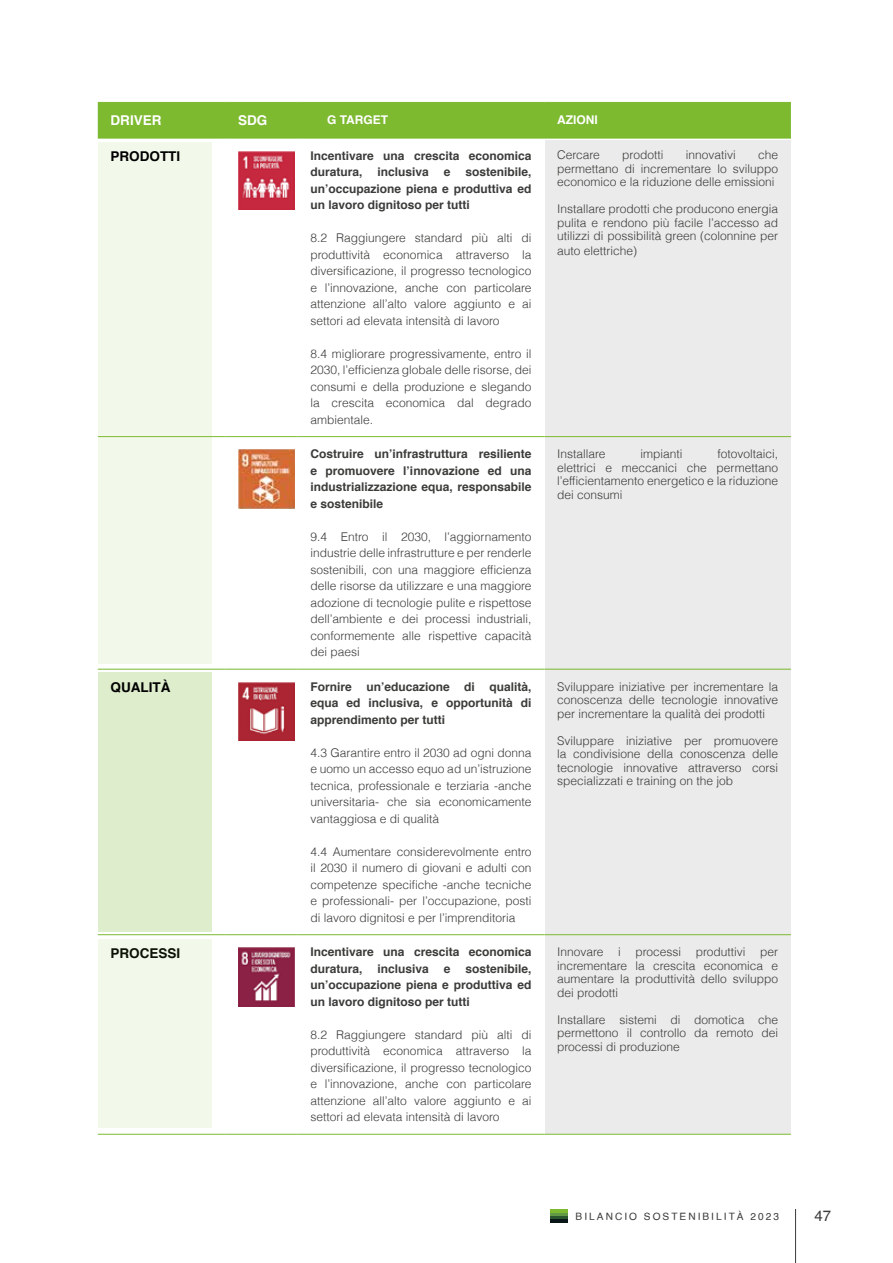
<style>
.page{position:relative;width:893px;height:1263px;background:#fff}
.page>*{position:absolute;margin:0;border:0;box-sizing:border-box;transform-origin:0 0}
.t1{font:15px "Helvetica";color:#3c3c3b}
.t2{font:700 13.5px "Helvetica";color:#000}
.t3{font:700 13.5px "Helvetica";color:#fff}
.t4{font:300 12px/16.5px "Helvetica";color:#3b3b39;text-align:justify}
.t5{font:700 12px/16.5px "Helvetica";color:#3b3b39;text-align:justify}
.t6{font:700 12px "Helvetica";color:#fff}
.t7{font:10.2px "Helvetica";letter-spacing:.2em;color:#3b3b39}
.s1{color:#7dba30}
</style>
<div class="page">
<hr style="left:551px;top:1219px;width:17px;height:3px;background:#081617">
<hr style="left:551px;top:1216px;width:17px;height:3px;background:#29562f">
<svg style="left:551px;top:1212px;width:17px;height:4px"></svg>
<hr style="left:551px;top:1209px;width:17px;height:3px;background:#7dba31">
<div style="left:98px;top:142px;width:113px;height:521px;background:#f2f8ea"></div>
<div style="left:546px;top:140px;width:245px;height:994px;background:#ebebeb"></div>
<div style="left:98px;top:672px;width:113px;height:259px;background:#deedcc"></div>
<hr style="left:795px;top:1209px;width:1px;height:54px;background:#3b3b39">
<div style="left:98px;top:103px;width:693px;height:35px;background:#7dba30"></div>
<hr style="left:98px;top:436px;width:127px;height:1px;background:#7dba31">
<hr style="left:225px;top:436px;width:73px;height:1px;background:#7dba31">
<hr style="left:298px;top:436px;width:246px;height:1px;background:#7dba31">
<hr style="left:544px;top:436px;width:247px;height:1px;background:#7dba31">
<hr style="left:98px;top:138px;width:127px;height:1px;background:#76b82a">
<hr style="left:225px;top:138px;width:73px;height:1px;background:#76b82a">
<hr style="left:298px;top:138px;width:246px;height:1px;background:#76b82a">
<hr style="left:544px;top:138px;width:247px;height:1px;background:#76b82a">
<hr style="left:98px;top:669px;width:127px;height:1px;background:#76b82a">
<hr style="left:225px;top:669px;width:73px;height:1px;background:#76b82a">
<hr style="left:298px;top:669px;width:246px;height:1px;background:#76b82a">
<hr style="left:544px;top:669px;width:247px;height:1px;background:#76b82a">
<hr style="left:98px;top:102px;width:127px;height:1px;background:#7dba31">
<hr style="left:225px;top:102px;width:73px;height:1px;background:#7dba31">
<hr style="left:298px;top:102px;width:246px;height:1px;background:#7dba31">
<hr style="left:544px;top:102px;width:247px;height:1px;background:#7dba31">
<hr style="left:98px;top:934px;width:127px;height:1px;background:#7dba31">
<hr style="left:225px;top:934px;width:73px;height:1px;background:#7dba31">
<hr style="left:298px;top:934px;width:246px;height:1px;background:#7dba31">
<hr style="left:544px;top:934px;width:247px;height:1px;background:#7dba31">
<hr style="left:98px;top:1134px;width:127px;height:1px;background:#7dba31">
<hr style="left:225px;top:1134px;width:73px;height:1px;background:#7dba31">
<hr style="left:298px;top:1134px;width:246px;height:1px;background:#7dba31">
<hr style="left:544px;top:1134px;width:247px;height:1px;background:#7dba31">
<img style="left:238px;top:151px;width:57px;height:59px">
<img style="left:238px;top:449px;width:57px;height:59px">
<img style="left:238px;top:682px;width:57px;height:59px">
<img style="left:238px;top:947px;width:57px;height:59px">
<div style="left:98px;top:940px;width:113px;height:188px;background:#f2f8ea"></div>
<p class="t3" style="left:111px;top:110px;width:53px">DRIVER</p>
<p class="t3" style="left:238px;top:110px;width:31px">SDG</p>
<p class="t6" style="left:310px;top:110px;width:79px"><span class="s1">SD</span>G TARGET</p>
<p class="t6" style="left:557px;top:110px;width:42px">AZIONI</p>
<p class="t2" style="left:111px;top:145px;width:71px">PRODOTTI</p>
<p class="t5" style="left:310px;top:147px;width:223px">Incentivare una crescita economica duratura,</p>
<p class="t4" style="left:557px;top:146px;width:44px">Cercare</p>
<p class="t4" style="left:622px;top:146px;width:43px">prodotti</p>
<p class="t4" style="left:686px;top:146px;width:52px">innovativi</p>
<p class="t4" style="left:557px;top:148px;width:223px;line-height:13.5px;text-indent:201px">che permettano di incrementare lo sviluppo economico e la riduzione delle emissioni</p>
<p class="t4" style="left:557px;top:202px;width:223px;line-height:13.5px">Installare prodotti che producono energia pulita e rendono più facile l’accesso ad utilizzi di possibilità green (colonnine per</p>
<p class="t4" style="left:557px;top:242px;width:82px">auto elettriche)</p>
<p class="t5" style="left:310px;top:164px;width:223px;text-indent:155px">sostenibile, un’occupazione piena e produttiva ed un lavoro dignitoso per tutti</p>
<p class="t4" style="left:310px;top:229px;width:223px">8.2 Raggiungere standard più alti di produttività economica attraverso la diversificazione, il progresso tecnologico e l’innovazione, anche con particolare attenzione all’alto valore aggiunto e ai settori ad elevata intensità di lavoro</p>
<p class="t4" style="left:310px;top:345px;width:223px">8.4 migliorare progressivamente, entro il 2030, l’efficienza globale delle risorse, dei consumi e della produzione e slegando la crescita economica dal degrado ambientale.</p>
<p class="t5" style="left:377px;top:164px;width:53px">inclusiva</p>
<p class="t5" style="left:444px;top:164px;width:8px">e</p>
<p class="t5" style="left:310px;top:446px;width:223px">Costruire un’infrastruttura resiliente e promuovere l’innovazione ed una industrializzazione equa, responsabile e sostenibile</p>
<p class="t4" style="left:310px;top:528px;width:223px">9.4 Entro il 2030, l’aggiornamento industrie delle infrastrutture e per renderle sostenibili, con una maggiore efficienza delle risorse da utilizzare e una maggiore adozione di tecnologie pulite e rispettose dell’ambiente e dei processi industriali, conformemente alle rispettive capacità dei paesi</p>
<p class="t2" style="left:111px;top:676px;width:61px">QUALITÀ</p>
<p class="t5" style="left:310px;top:679px;width:223px">Fornire un’educazione di qualità, equa ed inclusiva, e opportunità di apprendimento per tutti</p>
<p class="t4" style="left:310px;top:744px;width:223px">4.3 Garantire entro il 2030 ad ogni donna e uomo un accesso equo ad un’istruzione tecnica, professionale e terziaria -anche universitaria- che sia economicamente vantaggiosa e di qualità</p>
<p class="t4" style="left:310px;top:843px;width:223px">4.4 Aumentare considerevolmente entro il 2030 il numero di giovani e adulti con competenze specifiche -anche tecniche e professionali- per l’occupazione, posti di lavoro dignitosi e per l’imprenditoria</p>
<p class="t2" style="left:111px;top:942px;width:71px">PROCESSI</p>
<p class="t5" style="left:310px;top:944px;width:223px">Incentivare una crescita economica duratura,</p>
<p class="t5" style="left:310px;top:961px;width:223px;text-indent:155px">sostenibile, un’occupazione piena e produttiva ed un lavoro dignitoso per tutti</p>
<p class="t4" style="left:310px;top:1026px;width:223px">8.2 Raggiungere standard più alti di produttività economica attraverso la diversificazione, il progresso tecnologico e l’innovazione, anche con particolare attenzione all’alto valore aggiunto e ai settori ad elevata intensità di lavoro</p>
<p class="t5" style="left:377px;top:961px;width:53px">inclusiva</p>
<p class="t5" style="left:444px;top:961px;width:8px">e</p>
<p class="t4" style="left:557px;top:446px;width:223px;line-height:13.5px;text-indent:160px">fotovoltaici, elettrici e meccanici che permettano l’efficientamento energetico e la riduzione dei consumi</p>
<p class="t4" style="left:557px;top:445px;width:50px">Installare</p>
<p class="t4" style="left:640px;top:445px;width:43px">impianti</p>
<p class="t4" style="left:557px;top:679px;width:223px;line-height:13.5px">Sviluppare iniziative per incrementare la conoscenza delle tecnologie innovative per incrementare la qualità dei prodotti</p>
<p class="t4" style="left:557px;top:733px;width:223px;line-height:13.5px">Sviluppare iniziative per promuovere la condivisione della conoscenza delle tecnologie innovative attraverso corsi specializzati e training on the job</p>
<p class="t4" style="left:557px;top:944px;width:223px;line-height:13.5px">Innovare i processi produttivi per incrementare la crescita economica e aumentare la produttività dello sviluppo dei prodotti</p>
<p class="t4" style="left:557px;top:1012px;width:223px;line-height:13.5px">Installare sistemi di domotica che permettono il controllo da remoto dei processi di produzione</p>
<p class="t7" style="left:576px;top:1208px;width:205px">BILANCIO SOSTENIBILITÀ 2023</p>
<p class="t1" style="left:814px;top:1204px;width:18px">47</p>
</div>
